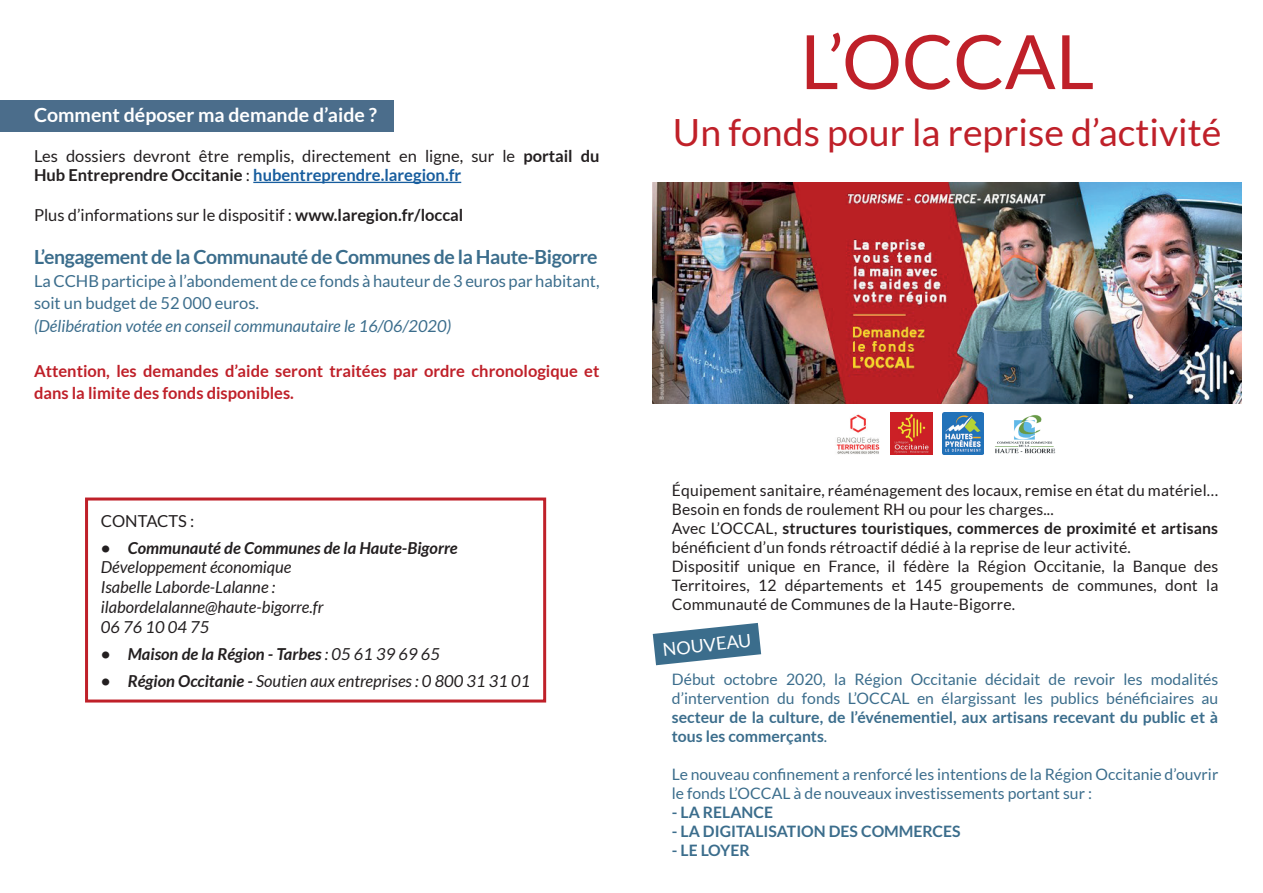
<style>
.page{position:relative;width:1263px;height:893px;background:#fff}
.page>*{position:absolute;margin:0;border:0;box-sizing:border-box;transform-origin:0 0}
.t1{font:75px "Lato";color:#bf2029}
.t2{font:37.5px "Lato";color:#bf2029}
.t3{font:700 19.5px "Lato";letter-spacing:-.02em;color:#3b6d8c}
.t4{font:700 19.5px "Lato";color:#fff}
.t5{font:18px "Lato";color:#fff}
.t6{font:16.5px/19.8px "Lato";color:#231f20}
.t7{font:italic 16.5px/19.8px "Lato";color:#231f20}
.t8{font:700 16.5px/22.5px "Lato";color:#bf2029}
.t9{font:16.5px/22.5px "Lato";color:#3b6d8c}
.t10{font:italic 700 16.5px "Lato";color:#231f20}
.t11{font:italic 16.5px "Lato";color:#3b6d8c}
.t12{font:15.75px/18.9px "Lato";letter-spacing:.01em;color:#231f20}
.t13{font:15.75px/18.9px "Lato";color:#3b6d8c}
.t14{font:700 15.75px/18.9px "Lato";color:#3b6d8c}
.s1{font-weight:700}
.s2{font-weight:700;color:#175d9e}
.s3{font-weight:400}
.s4{color:#c02028}
</style>
<div class="page">
<div style="left:85px;top:497px;width:461px;height:205px;border:3px solid #bf2029"></div>
<img style="left:653px;top:183px;width:589px;height:221px">
<img style="left:995px;top:415px;width:61px;height:39px">
<img style="left:890px;top:413px;width:43px;height:42px">
<img style="left:942px;top:413px;width:42px;height:42px">
<img style="left:836px;top:414px;width:44px;height:40px">
<svg style="left:653px;top:623px;width:108px;height:42px"></svg>
<div style="left:0;top:100px;width:393px;height:31px;background:#4b6d8b"></div>
<hr style="left:253px;top:182px;width:208px;height:1px;background:#175d9e">
<p class="t4" style="left:34px;top:104px;width:344px">Comment déposer ma demande d’aide ?</p>
<p class="t6" style="left:34px;top:146px;width:567px">Les dossiers devront être remplis, directement en ligne, sur le <span class="s1">portail du<br>Hub Entreprendre Occitanie</span> : <span class="s2">hubentreprendre.laregion.fr</span></p>
<p class="t6" style="left:34px;top:205px;width:431px">Plus d’informations sur le dispositif : <span class="s1">www.laregion.fr/loccal</span></p>
<p class="t3" style="left:34px;top:246px;width:565px">L’engagement de la Communauté de Communes de la Haute-Bigorre</p>
<p class="t9" style="left:34px;top:269px;width:567px">La CCHB participe à l’abondement de ce fonds à hauteur de 3 euros par habitant, soit un budget de 52 000 euros.</p>
<p class="t11" style="left:34px;top:317px;width:419px">(Délibération votée en conseil communautaire le 16/06/2020)</p>
<p class="t8" style="left:34px;top:359px;width:567px">Attention, les demandes d’aide seront traitées par ordre chronologique et dans la limite des fonds disponibles.</p>
<p class="t6" style="left:101px;top:511px;width:95px">CONTACTS :</p>
<p class="t10" style="left:101px;top:538px;width:358px">• Communauté de Communes de la Haute-Bigorre</p>
<p class="t7" style="left:101px;top:558px;width:224px">Développement économique<br>Isabelle Laborde-Lalanne : ilabordelalanne@haute-bigorre.fr<br>06 76 10 04 75</p>
<p class="t10" style="left:101px;top:644px;width:341px">• Maison de la Région - Tarbes <span class="s3">: 05 61 39 69 65</span></p>
<p class="t7" style="left:101px;top:671px;width:431px"><span class="s1">• Région Occitanie -</span> Soutien aux entreprises : 0 800 31 31 01</p>
<h1 class="t1" style="left:800px;top:20px;width:295px">L’OCCAL</h1>
<h2 class="t2" style="left:673px;top:112px;width:550px"><span class="s4">U</span>n fonds pour la reprise d’activité</h2>
<p class="t12" style="left:672px;top:481px;width:548px">Équipement sanitaire, réaménagement des locaux, remise en état du matériel… Besoin en fonds de roulement RH ou pour les charges...<br>Avec L’OCCAL, <span class="s1">structures touristiques, commerces de proximité et artisans </span>bénéficient d’un fonds rétroactif dédié à la reprise de leur activité.<br>Dispositif unique en France, il fédère la Région Occitanie, la Banque des Territoires, 12 départements et 145 groupements de communes, dont la Communauté de Communes de la Haute-Bigorre.</p>
<p class="t5" style="left:662px;top:639px;width:90px;rotate:-6deg">NOUVEAU</p>
<p class="t13" style="left:672px;top:670px;width:548px">Début octobre 2020, la Région Occitanie décidait de revoir les modalités d’intervention du fonds L’OCCAL en élargissant les publics bénéficiaires au</p>
<p class="t14" style="left:672px;top:708px;width:548px">secteur de la culture, de l’événementiel, aux artisans recevant du public et à tous les commerçants<span class="s3">.</span></p>
<p class="t13" style="left:672px;top:765px;width:548px">Le nouveau confinement a renforcé les intentions de la Région Occitanie d’ouvrir le fonds L’OCCAL à de nouveaux investissements portant sur :</p>
<p class="t14" style="left:672px;top:802px;width:103px">- LA RELANCE</p>
<p class="t14" style="left:672px;top:821px;width:290px">- LA DIGITALISATION DES COMMERCES</p>
<p class="t14" style="left:672px;top:840px;width:79px">- LE LOYER</p>
</div>
